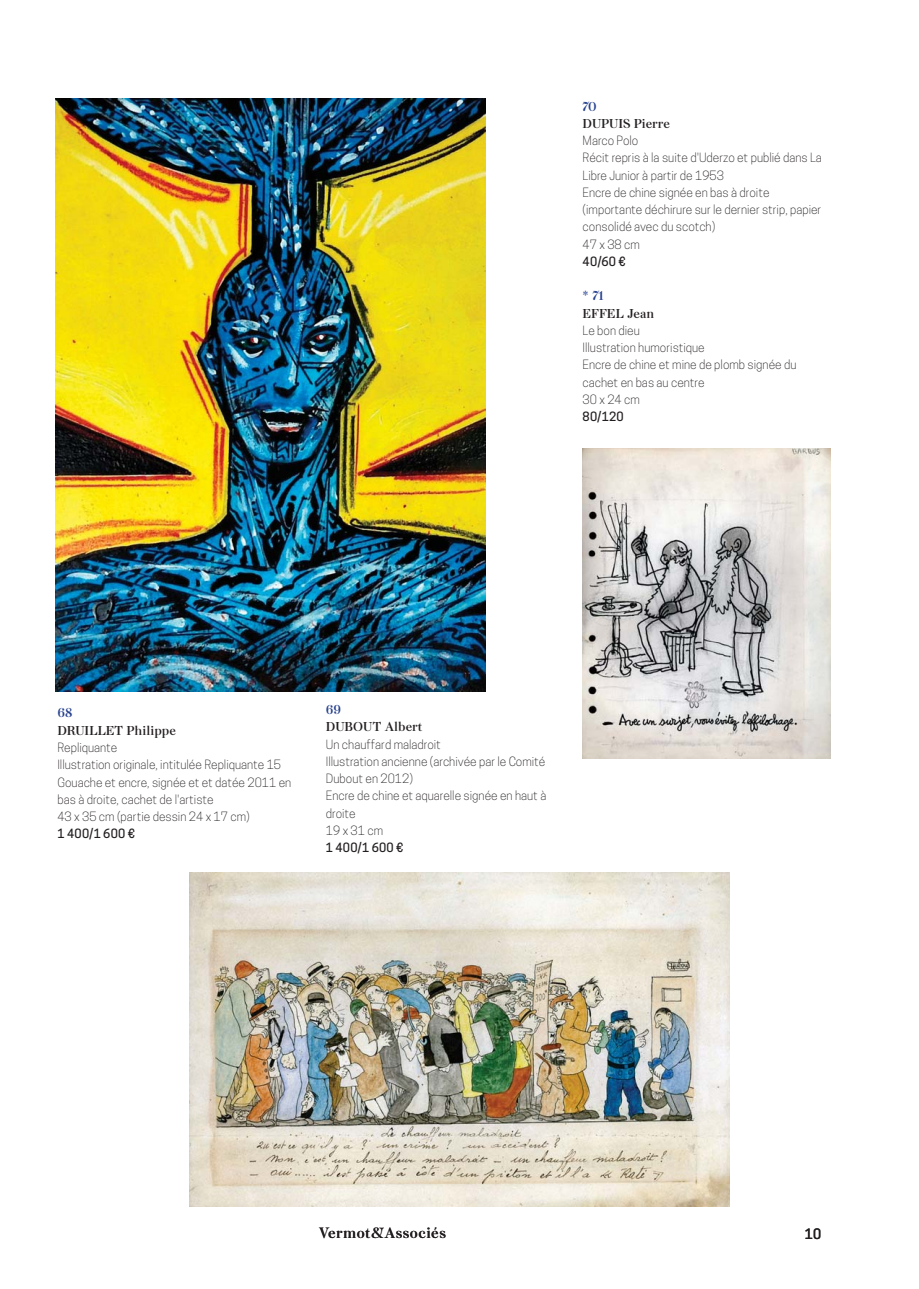
<style>
.page{position:relative;width:919px;height:1289px;background:#fff}
.page>*{position:absolute;margin:0;border:0;box-sizing:border-box;transform-origin:0 0}
.t1{font:13.8px "Peckham";letter-spacing:.03em;color:#231f20}
.t2{font:500 13.5px "Cooper Hewitt";color:#231f20}
.t3{font:300 12px/17.2px "Cooper Hewitt";color:#231f20}
.t4{font:12px "Peckham";color:#231f20}
.t5{font:500 12px "Cooper Hewitt";letter-spacing:.025em;color:#231f20}
.t6{font:12px "Peckham";color:#25408e}
</style>
<div class="page">
<img style="left:55px;top:98px;width:430px;height:593px">
<img style="left:189px;top:872px;width:540px;height:334px">
<img style="left:582px;top:448px;width:248px;height:310px">
<p class="t6" style="left:582px;top:101px;width:16px">70</p>
<p class="t4" style="left:582px;top:118px;width:89px">DUPUIS Pierre</p>
<p class="t3" style="left:582px;top:133px;width:241px">Marco Polo<br>Récit repris à la suite d'Uderzo et publié dans La<br>Libre Junior à partir de 1953<br>Encre de chine signée en bas à droite (importante déchirure sur le dernier strip, papier consolidé avec du scotch)<br>47 x 38 cm</p>
<p class="t5" style="left:582px;top:256px;width:45px">40/60 €</p>
<p class="t6" style="left:582px;top:290px;width:23px">* 71</p>
<p class="t4" style="left:582px;top:308px;width:73px">EFFEL Jean</p>
<p class="t3" style="left:582px;top:322px;width:215px">Le bon dieu<br>Illustration humoristique<br>Encre de chine et mine de plomb signée du cachet en bas au centre<br>30 x 24 cm</p>
<p class="t5" style="left:582px;top:411px;width:43px">80/120</p>
<p class="t6" style="left:57px;top:707px;width:16px">68</p>
<p class="t4" style="left:57px;top:725px;width:120px">DRUILLET Philippe</p>
<p class="t3" style="left:57px;top:739px;width:235px">Repliquante<br>Illustration originale, intitulée Repliquante 15<br>Gouache et encre, signée et et datée 2011 en bas à droite, cachet de l'artiste<br>43 x 35 cm (partie dessin 24 x 17 cm)</p>
<p class="t5" style="left:57px;top:828px;width:79px">1 400/1 600 €</p>
<p class="t6" style="left:326px;top:704px;width:17px">69</p>
<p class="t4" style="left:326px;top:721px;width:98px">DUBOUT Albert</p>
<p class="t3" style="left:326px;top:736px;width:222px">Un chauffard maladroit<br>Illustration ancienne (archivée par le Comité<br>Dubout en 2012)<br>Encre de chine et aquarelle signée en haut à droite<br>19 x 31 cm</p>
<p class="t5" style="left:326px;top:842px;width:79px">1 400/1 600 €</p>
<p class="t1" style="left:319px;top:1227px;width:128px">Vermot&amp;Associés</p>
<p class="t2" style="left:804px;top:1227px;width:18px">10</p>
</div>
